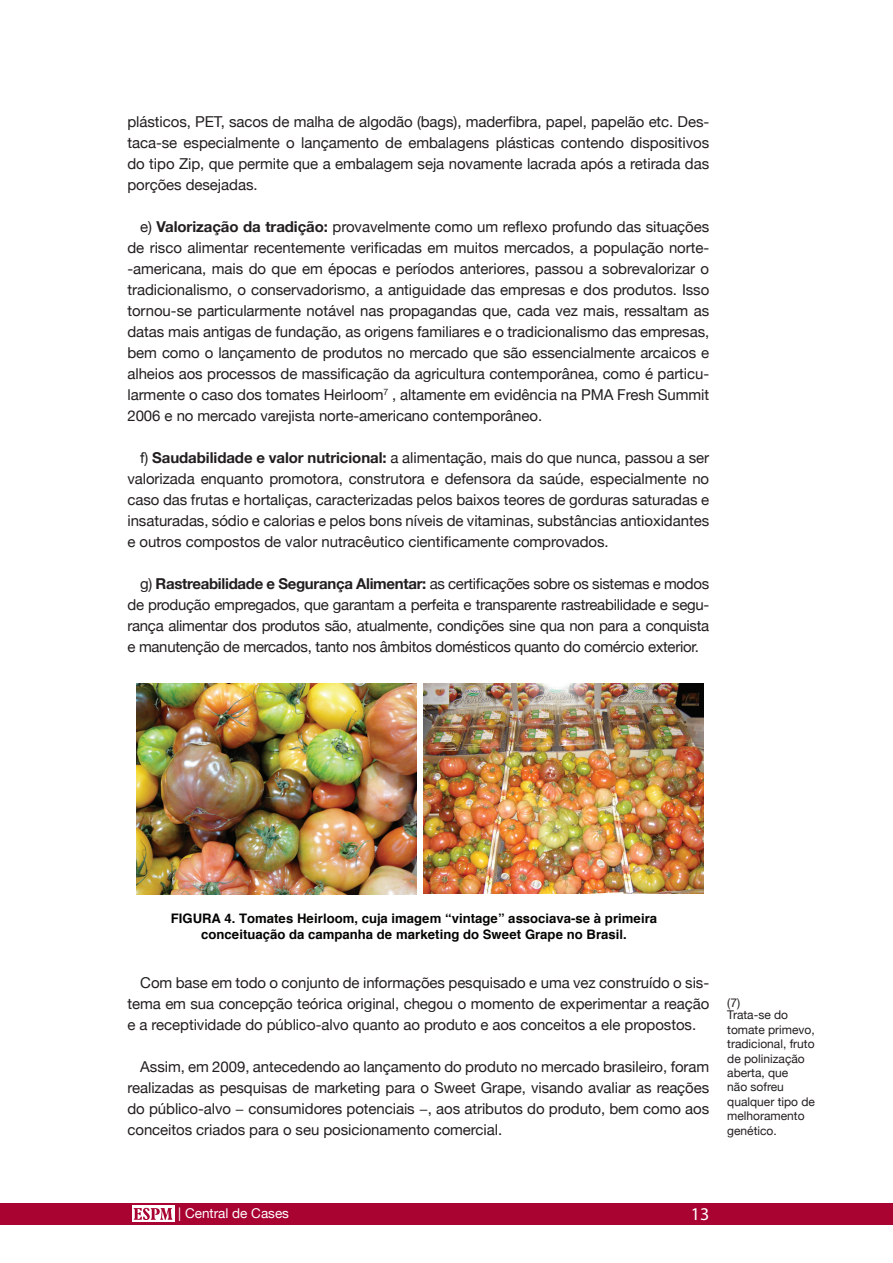
<style>
.page{position:relative;width:893px;height:1263px;background:#fff}
.page>*{position:absolute;margin:0;border:0;box-sizing:border-box;transform-origin:0 0}
.t1{font:18px "Myriad Pro";color:#fff}
.t2{font:15px/21px "Helvetica Neue";letter-spacing:-.005em;color:#231f20;text-align:justify}
.t3{font:13.5px "Helvetica Neue";color:#fff}
.t4{font:700 13.2px/15.8px "Helvetica";color:#040503;text-align:center}
.t5{font:12px/14.4px "Helvetica Neue";color:#231f20}
.s1{font-weight:700}
</style>
<div class="page">
<div style="left:0;top:1203px;width:893px;height:22px;background:#a90332"></div>
<div style="left:132px;top:1206px;width:42px;height:16px;background:#fff"></div>
<svg style="left:134px;top:1208px;width:38px;height:12px"></svg>
<img style="left:136px;top:684px;width:281px;height:210px">
<img style="left:423px;top:684px;width:280px;height:210px">
<p class="t2" style="left:127px;top:111px;width:583px">plásticos, PET, sacos de malha de algodão (bags), maderfibra, papel, papelão etc. Des&shy;taca-se especialmente o lançamento de embalagens plásticas contendo dispositivos do tipo Zip, que permite que a embalagem seja novamente lacrada após a retirada das porções desejadas.</p>
<p class="t2" style="left:127px;top:216px;width:583px;text-indent:13px">e) <span class="s1">Valorização da tradição:</span> provavelmente como um reflexo profundo das situações de risco alimentar recentemente verificadas em muitos mercados, a população norte--americana, mais do que em épocas e períodos anteriores, passou a sobrevalorizar o tradicionalismo, o conservadorismo, a antiguidade das empresas e dos produtos. Isso tornou-se particularmente notável nas propagandas que, cada vez mais, ressaltam as datas mais antigas de fundação, as origens familiares e o tradicionalismo das empresas, bem como o lançamento de produtos no mercado que são essencialmente arcaicos e alheios aos processos de massificação da agricultura contemporânea, como é particu&shy;larmente o caso dos tomates Heirloom<sup>7</sup> , altamente em evidência na PMA Fresh Summit 2006 e no mercado varejista norte-americano contemporâneo.</p>
<p class="t2" style="left:127px;top:447px;width:583px;text-indent:13px">f) <span class="s1">Saudabilidade e valor nutricional:</span> a alimentação, mais do que nunca, passou a ser valorizada enquanto promotora, construtora e defensora da saúde, especialmente no caso das frutas e hortaliças, caracterizadas pelos baixos teores de gorduras saturadas e insaturadas, sódio e calorias e pelos bons níveis de vitaminas, substâncias antioxidantes e outros compostos de valor nutracêutico cientificamente comprovados.</p>
<p class="t2" style="left:127px;top:573px;width:583px;text-indent:13px">g) <span class="s1">Rastreabilidade e Segurança Alimentar:</span> as certificações sobre os sistemas e modos de produção empregados, que garantam a perfeita e transparente rastreabilidade e segu&shy;rança alimentar dos produtos são, atualmente, condições sine qua non para a conquista e manutenção de mercados, tanto nos âmbitos domésticos quanto do comércio exterior.</p>
<p class="t4" style="left:171px;top:911px;width:488px">FIGURA 4. Tomates Heirloom, cuja imagem “vintage” associava-se à primeira conceituação da campanha de marketing do Sweet Grape no Brasil.</p>
<p class="t2" style="left:127px;top:972px;width:583px;text-indent:13px">Com base em todo o conjunto de informações pesquisado e uma vez construído o sis&shy;tema em sua concepção teórica original, chegou o momento de experimentar a reação e a receptividade do público-alvo quanto ao produto e aos conceitos a ele propostos.</p>
<p class="t2" style="left:127px;top:1056px;width:583px;text-indent:13px">Assim, em 2009, antecedendo ao lançamento do produto no mercado brasileiro, foram realizadas as pesquisas de marketing para o Sweet Grape, visando avaliar as reações do público-alvo − consumidores potenciais −, aos atributos do produto, bem como aos conceitos criados para o seu posicionamento comercial.</p>
<p class="t5" style="left:727px;top:995px;width:14px">(7)</p>
<p class="t5" style="left:727px;top:1008px;width:89px">Trata-se do tomate primevo, tradicional, fruto de polinização aberta, que<br>não sofreu qualquer tipo de melhoramento genético.</p>
<p class="t3" style="left:178px;top:1205px;width:112px">| Central de Cases</p>
<p class="t1" style="left:691px;top:1203px;width:20px">13</p>
</div>
